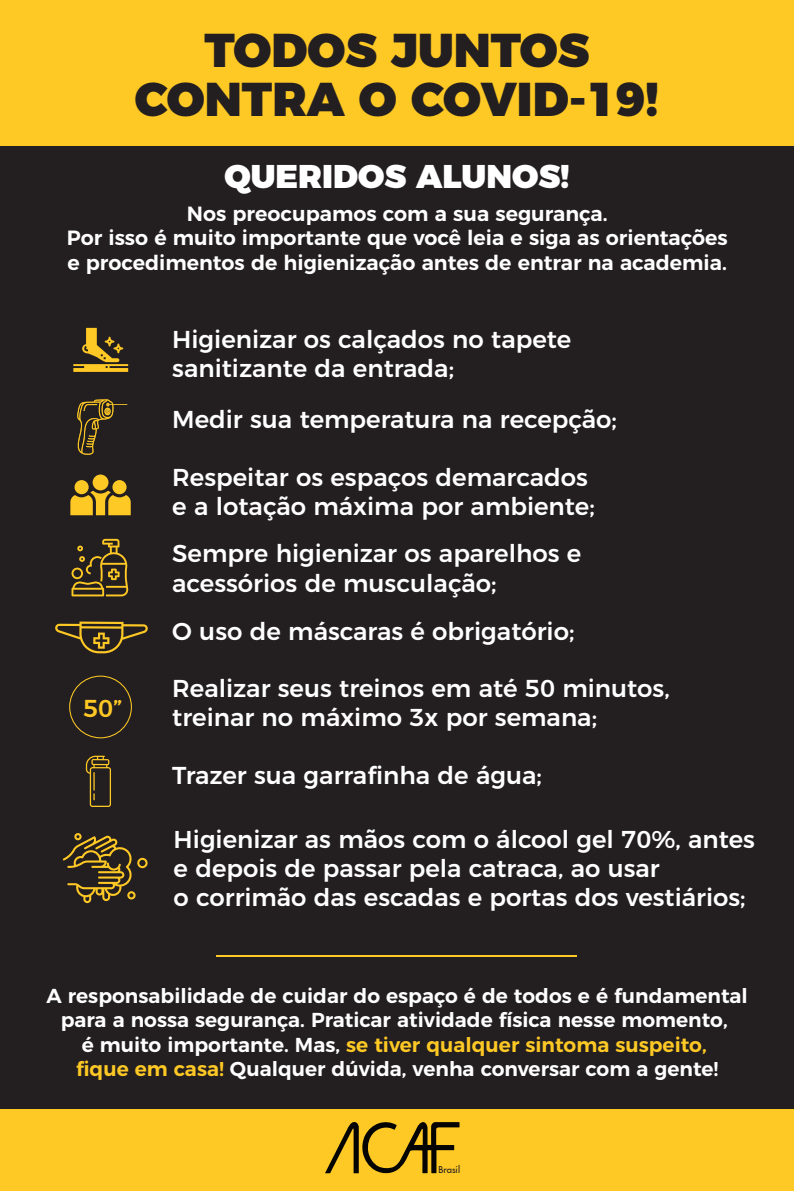
<style>
.page{position:relative;width:794px;height:1191px;background:#231f20}
.page>*{position:absolute;margin:0;border:0;box-sizing:border-box;transform-origin:0 0}
.t1{font:900 47.42px/48.9px "Montserrat";color:#231f20;text-align:center}
.t2{font:900 32.9px "Montserrat";color:#fff}
.t3{font:500 24.43px/29.3px "Montserrat";color:#fff}
.t4{font:500 24.43px "Montserrat";color:#fec825}
.t5{font:500 24.36px/29.2px "Montserrat";color:#fff}
.t6{font:600 20.58px/24.7px "Montserrat";color:#fff;text-align:center}
.t7{font:600 20.16px/24.2px "Montserrat";color:#fff;text-align:center}
.t8{font:9.27px "Fujiyama 2 Plain";color:#231f20}
.s1{color:#fec825}
</style>
<div class="page">
<div style="left:0;top:0;width:794px;height:146px;background:#fec825"></div>
<hr style="left:217px;top:954px;width:360px;height:2px;background:#fec825">
<div style="left:0;top:1109px;width:794px;height:82px;background:#fec825"></div>
<svg style="left:55px;top:621px;width:93px;height:32px"></svg>
<svg style="left:77px;top:399px;width:50px;height:56px"></svg>
<div style="left:69px;top:675px;width:63px;height:63px;border:1px solid #fec825;border-radius:50%"></div>
<svg style="left:73px;top:328px;width:55px;height:44px"></svg>
<div style="left:75px;top:480px;width:14px;height:14px;background:#fec825;border-radius:50%"></div>
<div style="left:112px;top:480px;width:15px;height:14px;background:#fec825;border-radius:50%"></div>
<div style="left:93px;top:474px;width:15px;height:16px;background:#fec825;border-radius:50%"></div>
<svg style="left:70px;top:491px;width:61px;height:24px"></svg>
<svg style="left:71px;top:539px;width:57px;height:57px"></svg>
<svg style="left:86px;top:755px;width:25px;height:52px"></svg>
<svg style="left:63px;top:833px;width:85px;height:70px"></svg>
<svg style="left:325px;top:1122px;width:134px;height:52px"></svg>
<h1 class="t1" style="left:135px;top:22px;width:526px">TODOS JUNTOS<br>CONTRA O COVID-19!</h1>
<h2 class="t2" style="left:224px;top:148px;width:347px">QUERIDOS ALUNOS!</h2>
<p class="t6" style="left:67px;top:199px;width:662px">Nos preocupamos com a sua segurança.<br>Por isso é muito importante que você leia e siga as orientações e procedimentos de higienização antes de entrar na academia.</p>
<p class="t4" style="left:83px;top:688px;width:41px">50”</p>
<p class="t3" style="left:172px;top:322px;width:400px">Higienizar os calçados no tapete sanitizante da entrada;</p>
<p class="t3" style="left:172px;top:403px;width:446px">Medir sua temperatura na recepção;</p>
<p class="t3" style="left:172px;top:461px;width:424px">Respeitar os espaços demarcados e a lotação máxima por ambiente;</p>
<p class="t3" style="left:172px;top:537px;width:411px">Sempre higienizar os aparelhos e acessórios de musculação;</p>
<p class="t3" style="left:172px;top:615px;width:404px">O uso de máscaras é obrigatório;</p>
<p class="t3" style="left:172px;top:671px;width:499px">Realizar seus treinos em até 50 minutos, treinar no máximo 3x por semana;</p>
<p class="t3" style="left:172px;top:759px;width:371px">Trazer sua garrafinha de água;</p>
<p class="t5" style="left:174px;top:822px;width:583px">Higienizar as mãos com o álcool gel 70%, antes e depois de passar pela catraca, ao usar<br>o corrimão das escadas e portas dos vestiários;</p>
<p class="t7" style="left:47px;top:982px;width:703px">A responsabilidade de cuidar do espaço é de todos e é fundamental para a nossa segurança. Praticar atividade física nesse momento,<br>é muito importante. Mas, <span class="s1">se tiver qualquer sintoma suspeito,<br>fique em casa!</span> Qualquer dúvida, venha conversar com a gente!</p>
<p class="t8" style="left:438px;top:1163px;width:23px">Brasil</p>
</div>
